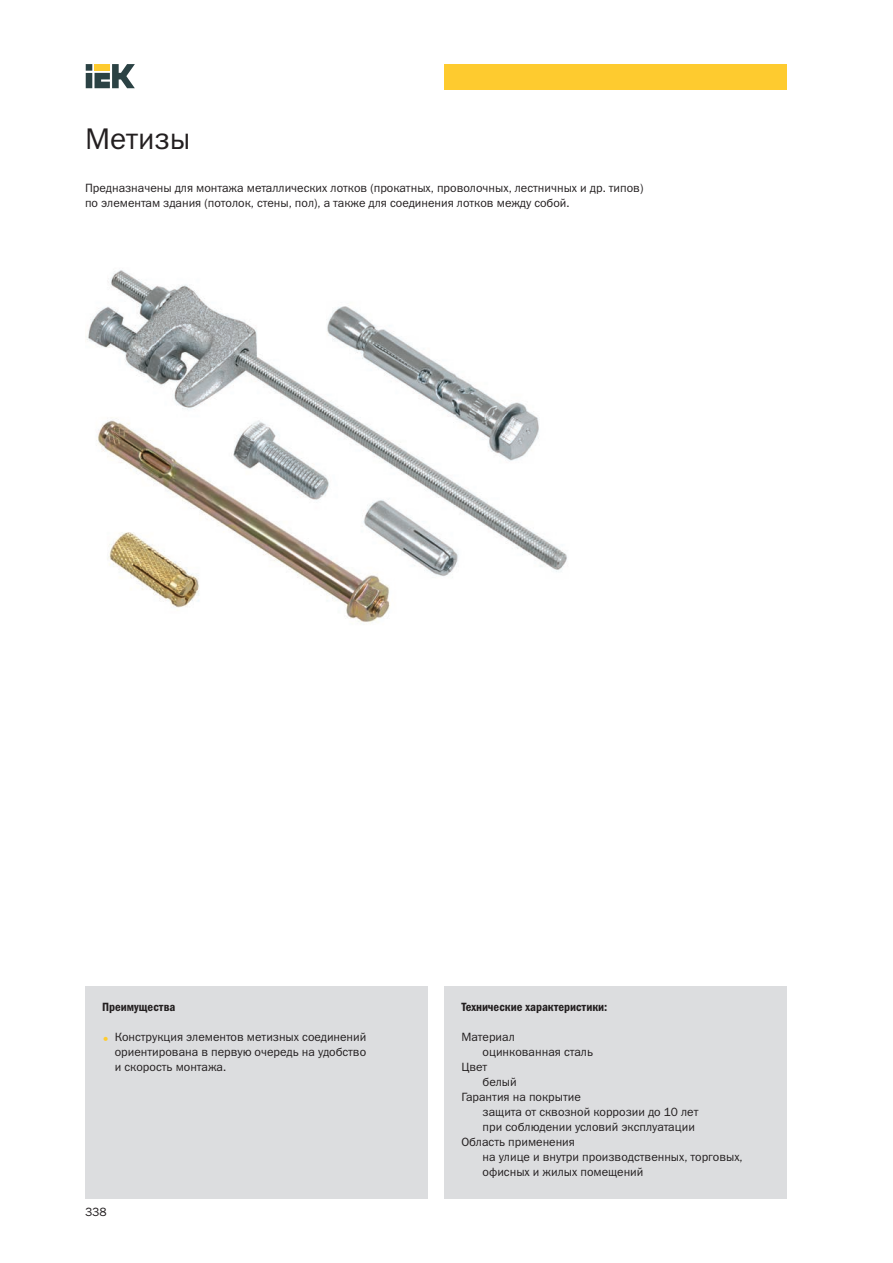
<style>
.page{position:relative;width:893px;height:1263px;background:#fff}
.page>*{position:absolute;margin:0;border:0;box-sizing:border-box;transform-origin:0 0}
.t1{font:30px "Franklin Gothic Book C";color:#231f20}
.t2{font:12px/15px "Franklin Gothic Book C";color:#231f20}
.t3{font:12px "Franklin Gothic Demi Cond C";color:#231f20}
.s1{color:#fecb2f}
</style>
<div class="page">
<svg style="left:86px;top:64px;width:49px;height:24px"></svg>
<div style="left:444px;top:64px;width:343px;height:25px;background:#fecb2f"></div>
<img style="left:87px;top:270px;width:480px;height:354px">
<div style="left:85px;top:986px;width:342px;height:212px;background:#dcdddf"></div>
<div style="left:444px;top:986px;width:343px;height:212px;background:#dcdddf"></div>
<h1 class="t1" style="left:85px;top:128px;width:107px">Метизы</h1>
<p class="t2" style="left:85px;top:182px;width:560px">Предназначены для монтажа металлических лотков (прокатных, проволочных, лестничных и др. типов) по элементам здания (потолок, стены, пол), а также для соединения лотков между собой.</p>
<p class="t3" style="left:102px;top:1000px;width:75px">Преимущества</p>
<p class="t2" style="left:115px;top:1030px;width:253px;text-align:justify;text-indent:-13px"><span class="s1">•</span> Конструкция элементов метизных соединений ориентирована в первую очередь на удобство и скорость монтажа.</p>
<p class="t2" style="left:85px;top:1205px;width:23px">338</p>
<p class="t3" style="left:461px;top:1000px;width:147px">Технические характеристики:</p>
<p class="t2" style="left:461px;top:1030px;width:55px">Материал</p>
<p class="t2" style="left:483px;top:1045px;width:112px">оцинкованная сталь</p>
<p class="t2" style="left:461px;top:1060px;width:27px">Цвет</p>
<p class="t2" style="left:483px;top:1075px;width:36px">белый</p>
<p class="t2" style="left:461px;top:1090px;width:121px">Гарантия на покрытие</p>
<p class="t2" style="left:483px;top:1105px;width:217px">защита от сквозной коррозии до 10 лет</p>
<p class="t2" style="left:483px;top:1120px;width:214px">при соблюде нии условий эксплуатации</p>
<p class="t2" style="left:461px;top:1135px;width:115px">Область применения</p>
<p class="t2" style="left:483px;top:1150px;width:262px">на улице и внутри производственных, торговых,</p>
<p class="t2" style="left:483px;top:1165px;width:162px">офисных и жилых помещений</p>
</div>
